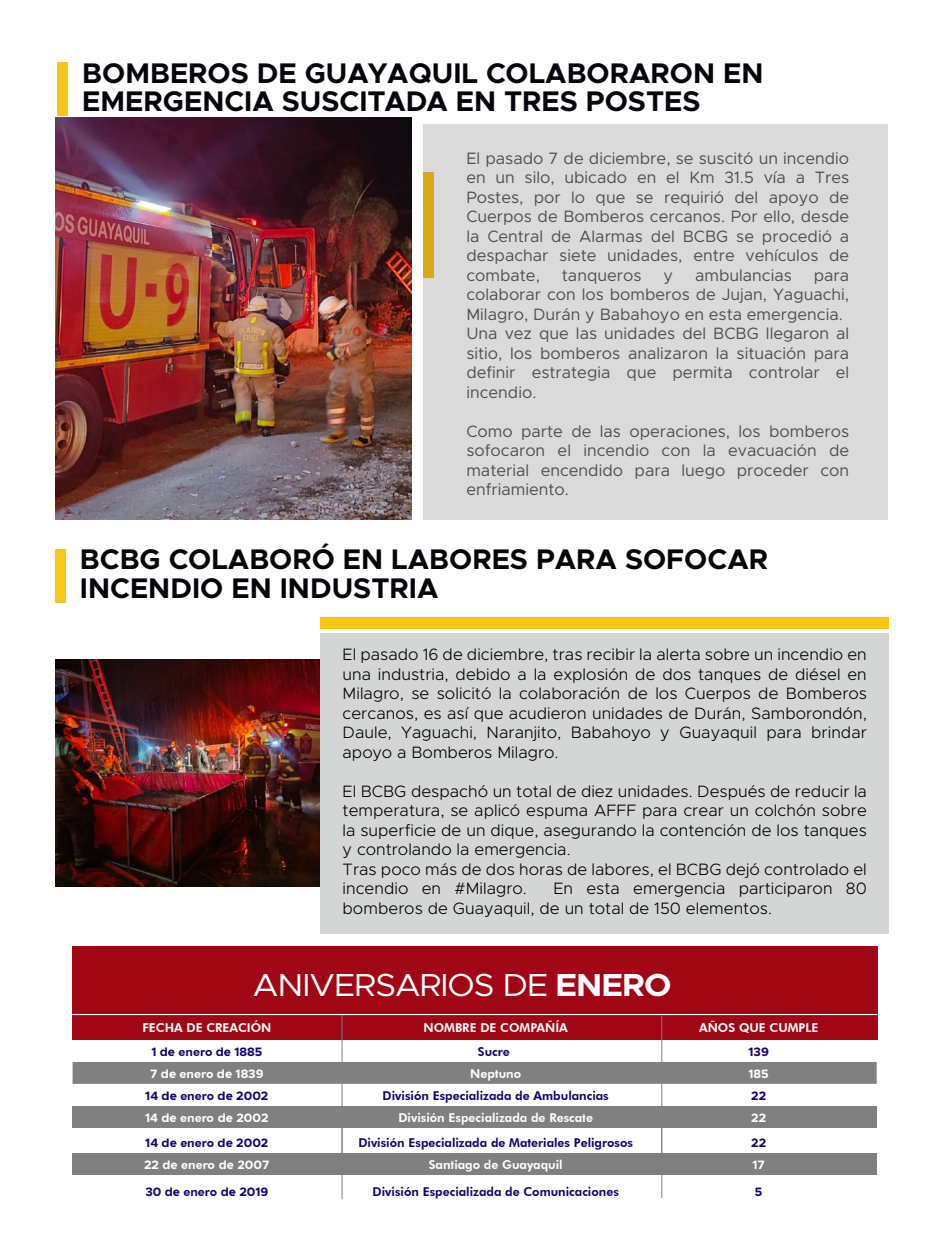
<style>
.page{position:relative;width:944px;height:1234px;background:#fff}
.page>*{position:absolute;margin:0;border:0;box-sizing:border-box;transform-origin:0 0}
.t1{font:31.95px "Metropolis";letter-spacing:-.03em;color:#fff;scale:1.06 1}
.t2{font:700 28.5px/28.7px "Metropolis";color:#06050c}
.t3{font:300 16.5px/19.5px "Metropolis";letter-spacing:.005em;color:#000}
.t4{font:16.5px/19.5px "Metropolis";color:#4f4f51;text-align:justify}
.t5{font:800 12.15px "Futura BT";color:#170070}
.t6{font:700 12.15px/21.9px "Metropolis";color:#170070;text-align:center}
.t7{font:800 12.15px "Futura BT";color:#fff}
.t8{font:700 12.15px "Metropolis";color:#fff}
.s1{font-weight:700}
.s2{font-family:"Futura BT";font-weight:800}
.s3{color:#fff}
.s4{font-family:"Futura BT";font-weight:800;color:#fff}
</style>
<div class="page">
<img style="left:56px;top:659px;width:265px;height:227px">
<div style="left:72px;top:946px;width:805px;height:93px;background:#a10614"></div>
<hr style="left:342px;top:1083px;width:1px;height:71px;background:#808080">
<hr style="left:661px;top:1083px;width:1px;height:69px;background:#808080">
<hr style="left:342px;top:1128px;width:1px;height:70px;background:#808080">
<hr style="left:661px;top:1128px;width:1px;height:69px;background:#808080">
<svg style="left:73px;top:1014px;width:804px;height:69px"></svg>
<div style="left:72px;top:1105px;width:270px;height:22px;background:#808081"></div>
<div style="left:342px;top:1105px;width:320px;height:22px;background:#808081"></div>
<div style="left:662px;top:1105px;width:215px;height:22px;background:#808081"></div>
<div style="left:72px;top:1152px;width:270px;height:22px;background:#808081"></div>
<div style="left:342px;top:1152px;width:320px;height:22px;background:#808081"></div>
<div style="left:662px;top:1152px;width:215px;height:22px;background:#808081"></div>
<hr style="left:72px;top:1013px;width:805px;height:1px;background:#fff">
<div style="left:423px;top:124px;width:465px;height:395px;background:#dadada"></div>
<div style="left:423px;top:172px;width:11px;height:105px;background:#d7a819"></div>
<img style="left:56px;top:118px;width:355px;height:401px">
<div style="left:57px;top:62px;width:11px;height:54px;background:#f8c614"></div>
<div style="left:321px;top:633px;width:568px;height:300px;background:#d4d5d5"></div>
<div style="left:55px;top:548px;width:10px;height:54px;background:#f8c614"></div>
<div style="left:321px;top:617px;width:568px;height:11px;background:#f8c614"></div>
<h2 class="t2" style="left:82px;top:58px;width:683px">BOMBEROS DE GUAYAQUIL COLABORARON EN<br>EMERGENCIA SUSCITADA EN TRES POSTES</h2>
<p class="t4" style="left:466px;top:148px;width:384px">El pasado 7 de diciembre, se suscitó un incendio en un silo, ubicado en el Km 31.5 vía a Tres Postes, por lo que se requirió del apoyo de Cuerpos de Bomberos cercanos. Por ello, desde la Central de Alarmas del BCBG se procedió a despachar siete unidades, entre vehículos de combate,</p>
<p class="t4" style="left:562px;top:265px;width:81px">tanqueros</p>
<p class="t4" style="left:663px;top:265px;width:11px">y</p>
<p class="t4" style="left:695px;top:265px;width:98px">ambulancias</p>
<p class="t4" style="left:466px;top:265px;width:384px;text-align:left;text-indent:347px">para colaborar con los bomberos de Jujan, Yaguachi, Milagro, Durán y Babahoyo en esta emergencia.<br>Una vez que las unidades del BCBG llegaron al sitio, los bomberos analizaron la situación para definir estrategia que permita controlar el incendio.</p>
<p class="t4" style="left:466px;top:421px;width:384px">Como parte de las operaciones, los bomberos sofocaron el incendio con la evacuación de material encendido para luego proceder con enfriamiento.</p>
<h2 class="t2" style="left:80px;top:545px;width:690px">BCBG COLABORÓ EN LABORES PARA SOFOCAR<br>INCENDIO EN INDUSTRIA</h2>
<p class="t3" style="left:343px;top:644px;width:526px;text-align:justify">El pasado 16 de diciembre, tras recibir la alerta sobre un incendio en una industria, debido a la explosión de dos tanques de diésel en Milagro, se solicitó la colaboración de los Cuerpos de Bomberos cercanos, es así que acudieron unidades de Durán, Samborondón, Daule, Yaguachi, Naranjito, Babahoyo y Guayaquil para brindar apoyo a Bomberos Milagro.</p>
<p class="t3" style="left:343px;top:781px;width:526px">El BCBG despachó un total de diez unidades. Después de reducir la temperatura, se aplicó espuma AFFF para crear un colchón sobre la superficie de un dique, asegurando la contención de los tanques y controlando la emergencia.<br>Tras poco más de dos horas de labores, el BCBG dejó controlado el incendio en #Milagro.</p>
<p class="t3" style="left:343px;top:878px;width:526px;text-indent:211px">En esta emergencia participaron 80 bomberos de Guayaquil, de un total de 150 elementos.</p>
<h1 class="t1" style="left:253px;top:965px;width:396px">ANIVERSARIOS DE <span class="s1">ENERO</span></h1>
<p class="t7" style="left:142px;top:1019px;width:130px">FECHA DE CREACIÓN</p>
<p class="t6" style="left:145px;top:1040px;width:125px">1 de <span class="s2">enero</span> de 1885<br><span class="s3">7 de</span> <span class="s4">enero</span> <span class="s3">de 1839<br></span>14 de <span class="s2">enero</span> de 2002<br><span class="s3">14 de</span> <span class="s4">enero</span> <span class="s3">de 2002</span></p>
<p class="t7" style="left:423px;top:1019px;width:146px">NOMBRE DE COMPAÑÍA</p>
<p class="t7" style="left:699px;top:1019px;width:121px">AÑOS QUE CUMPLE</p>
<p class="t5" style="left:478px;top:1043px;width:33px">Sucre</p>
<p class="t6" style="left:749px;top:1040px;width:22px">139</p>
<p class="t7" style="left:470px;top:1065px;width:52px">Neptuno</p>
<p class="t8" style="left:749px;top:1065px;width:22px">185</p>
<p class="t5" style="left:383px;top:1087px;width:228px">División Especializada de Ambulancias</p>
<p class="t7" style="left:398px;top:1109px;width:196px">División Especializada de Rescate</p>
<p class="t6" style="left:751px;top:1084px;width:16px">22</p>
<p class="t8" style="left:751px;top:1109px;width:16px">22</p>
<p class="t6" style="left:144px;top:1131px;width:127px;text-align:left">14 de <span class="s2">enero</span> de 2002<br><span class="s3">22 de</span> <span class="s4">enero</span> <span class="s3">de 2007</span></p>
<p class="t5" style="left:358px;top:1134px;width:276px">División Especializada de Materiales Peligrosos</p>
<p class="t7" style="left:429px;top:1156px;width:135px">Santiago de Guayaquil</p>
<p class="t6" style="left:751px;top:1131px;width:16px">22</p>
<p class="t8" style="left:752px;top:1156px;width:14px">17</p>
<p class="t6" style="left:145px;top:1180px;width:125px">30 de <span class="s2">enero</span> de 2019</p>
<p class="t5" style="left:373px;top:1183px;width:248px">División Especializada de Comunicaciones</p>
<p class="t6" style="left:755px;top:1180px;width:9px">5</p>
</div>
